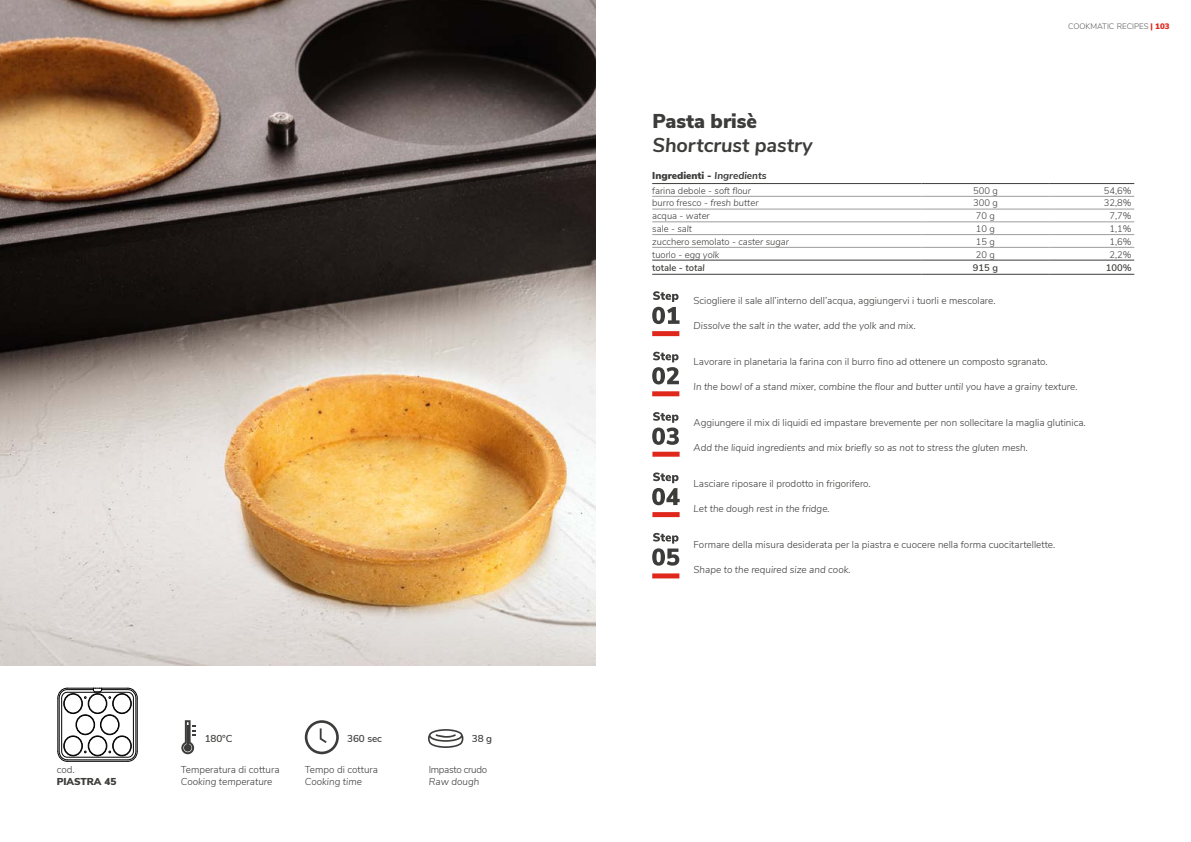
<style>
.page{position:relative;width:1191px;height:842px;background:#fff}
.page>*{position:absolute;margin:0;border:0;box-sizing:border-box;transform-origin:0 0}
.t1{font:italic 700 20px "Nunito Sans";color:#3c3c3b}
.t2{font:900 20px "Nunito Sans";color:#3c3c3b}
.t3{font:300 10px "Nunito Sans";color:#3c3c3b}
.t4{font:italic 300 10px "Nunito Sans";color:#3c3c3b}
.t5{font:900 10px "Nunito Sans";color:#3c3c3b}
.t6{font:600 10px "Nunito Sans";letter-spacing:-.01em;color:#3c3c3b}
.t7{font:300 10px "Nunito Sans";letter-spacing:-.03em;color:#3c3c3b}
.t8{font:300 9.5px "Nunito Sans";color:#3c3c3b}
.t9{font:600 9.5px "Nunito Sans";color:#3c3c3b}
.t10{font:300 8px "Nunito Sans";color:#575756}
.s1{font-weight:900;color:#df271c}
.s2{font-weight:700;font-style:italic}
.s3{font-style:italic}
</style>
<div class="page">
<img style="left:0;top:0;width:595px;height:665px">
<hr style="left:137px;top:698px;width:1px;height:53px;background:#000">
<svg style="left:58px;top:688px;width:79px;height:73px"></svg>
<hr style="left:67px;top:761px;width:61px;height:1px;background:#000">
<div style="left:64px;top:694px;width:18px;height:19px;border:1px solid #000;border-radius:50%"></div>
<div style="left:113px;top:736px;width:18px;height:19px;border:1px solid #000;border-radius:50%"></div>
<div style="left:89px;top:736px;width:17px;height:19px;border:1px solid #000;border-radius:50%"></div>
<div style="left:64px;top:736px;width:18px;height:19px;border:1px solid #000;border-radius:50%"></div>
<div style="left:101px;top:715px;width:18px;height:19px;border:1px solid #000;border-radius:50%"></div>
<div style="left:76px;top:715px;width:18px;height:19px;border:1px solid #000;border-radius:50%"></div>
<div style="left:113px;top:694px;width:18px;height:19px;border:1px solid #000;border-radius:50%"></div>
<div style="left:89px;top:694px;width:17px;height:19px;border:1px solid #000;border-radius:50%"></div>
<hr style="left:652px;top:183px;width:269px;height:1px;background:#3c3c3b">
<hr style="left:921px;top:183px;width:128px;height:1px;background:#3c3c3b">
<hr style="left:1049px;top:183px;width:85px;height:1px;background:#3c3c3b">
<hr style="left:652px;top:196px;width:269px;height:1px;background:#9d9d9c">
<hr style="left:921px;top:196px;width:128px;height:1px;background:#9d9d9c">
<hr style="left:1049px;top:196px;width:85px;height:1px;background:#9d9d9c">
<hr style="left:652px;top:209px;width:269px;height:1px;background:#9d9d9c">
<hr style="left:921px;top:209px;width:128px;height:1px;background:#9d9d9c">
<hr style="left:1049px;top:209px;width:85px;height:1px;background:#9d9d9c">
<hr style="left:652px;top:222px;width:269px;height:1px;background:#9d9d9c">
<hr style="left:921px;top:222px;width:128px;height:1px;background:#9d9d9c">
<hr style="left:1049px;top:222px;width:85px;height:1px;background:#9d9d9c">
<hr style="left:652px;top:234px;width:269px;height:1px;background:#9d9d9c">
<hr style="left:921px;top:234px;width:128px;height:1px;background:#9d9d9c">
<hr style="left:1049px;top:234px;width:85px;height:1px;background:#9d9d9c">
<hr style="left:652px;top:247px;width:269px;height:1px;background:#9d9d9c">
<hr style="left:921px;top:247px;width:128px;height:1px;background:#9d9d9c">
<hr style="left:1049px;top:247px;width:85px;height:1px;background:#9d9d9c">
<hr style="left:652px;top:274px;width:269px;height:1px;background:#3c3c3b">
<hr style="left:921px;top:274px;width:128px;height:1px;background:#3c3c3b">
<hr style="left:1049px;top:274px;width:85px;height:1px;background:#3c3c3b">
<hr style="left:652px;top:260px;width:269px;height:1px;background:#3c3c3b">
<hr style="left:921px;top:260px;width:128px;height:1px;background:#3c3c3b">
<hr style="left:1049px;top:260px;width:85px;height:1px;background:#3c3c3b">
<svg style="left:181px;top:720px;width:15px;height:34px"></svg>
<div style="left:305px;top:720px;width:34px;height:34px;border:3px solid #3c3c3b;border-radius:50%"></div>
<svg style="left:320px;top:728px;width:7px;height:15px"></svg>
<svg style="left:428px;top:729px;width:35px;height:19px"></svg>
<div style="left:652px;top:391px;width:27px;height:5px;background:#df271c"></div>
<svg style="left:652px;top:352px;width:27px;height:32px"></svg>
<div style="left:652px;top:452px;width:27px;height:5px;background:#df271c"></div>
<svg style="left:652px;top:412px;width:27px;height:33px"></svg>
<div style="left:652px;top:512px;width:27px;height:5px;background:#df271c"></div>
<svg style="left:652px;top:472px;width:27px;height:33px"></svg>
<div style="left:652px;top:573px;width:27px;height:5px;background:#df271c"></div>
<svg style="left:652px;top:533px;width:27px;height:33px"></svg>
<div style="left:652px;top:331px;width:27px;height:5px;background:#df271c"></div>
<svg style="left:652px;top:291px;width:27px;height:33px"></svg>
<p class="t3" style="left:57px;top:763px;width:19px">cod.</p>
<p class="t5" style="left:57px;top:774px;width:61px">PIASTRA 45</p>
<p class="t6" style="left:205px;top:731px;width:29px">180°C</p>
<p class="t6" style="left:347px;top:731px;width:36px">360 sec</p>
<p class="t6" style="left:472px;top:731px;width:22px">38 g</p>
<p class="t3" style="left:181px;top:762px;width:100px">Temperatura di cottura</p>
<p class="t4" style="left:181px;top:774px;width:93px">Cooking temperature</p>
<p class="t3" style="left:305px;top:762px;width:75px">Tempo di cottura</p>
<p class="t4" style="left:305px;top:774px;width:59px">Cooking time</p>
<p class="t7" style="left:429px;top:762px;width:60px">Impasto crudo</p>
<p class="t4" style="left:429px;top:774px;width:52px">Raw dough</p>
<h1 class="t2" style="left:652px;top:106px;width:106px">Pasta brisè</h1>
<h1 class="t1" style="left:652px;top:130px;width:162px">Shortcrust pastry</h1>
<p class="t10" style="left:1068px;top:21px;width:103px">COOKMATIC RECIPES <span class="s1">| 103</span></p>
<p class="t5" style="left:652px;top:168px;width:116px">Ingredienti - <span class="s2">Ingredients</span></p>
<p class="t8" style="left:652px;top:184px;width:100px">farina debole - <span class="s3">soft flour</span></p>
<p class="t8" style="left:973px;top:184px;width:26px">500 g</p>
<p class="t8" style="left:1103px;top:184px;width:29px">54,6%</p>
<p class="t8" style="left:652px;top:196px;width:108px">burro fresco - <span class="s3">fresh butter</span></p>
<p class="t8" style="left:973px;top:196px;width:26px">300 g</p>
<p class="t8" style="left:1103px;top:196px;width:29px">32,8%</p>
<p class="t8" style="left:652px;top:209px;width:59px">acqua - <span class="s3">water</span></p>
<p class="t8" style="left:976px;top:209px;width:21px">70 g</p>
<p class="t8" style="left:1109px;top:209px;width:24px">7,7%</p>
<p class="t8" style="left:652px;top:222px;width:41px">sale - <span class="s3">salt</span></p>
<p class="t8" style="left:976px;top:222px;width:21px">10 g</p>
<p class="t8" style="left:1109px;top:222px;width:24px">1,1%</p>
<p class="t8" style="left:652px;top:235px;width:138px">zucchero semolato - <span class="s3">caster sugar</span></p>
<p class="t8" style="left:976px;top:235px;width:21px">15 g</p>
<p class="t8" style="left:1109px;top:235px;width:24px">1,6%</p>
<p class="t8" style="left:652px;top:247px;width:69px">tuorlo - <span class="s3">egg yolk</span></p>
<p class="t8" style="left:976px;top:247px;width:21px">20 g</p>
<p class="t8" style="left:1109px;top:247px;width:24px">2,2%</p>
<p class="t9" style="left:652px;top:261px;width:54px">totale - <span class="s3">total</span></p>
<p class="t9" style="left:973px;top:261px;width:27px">915 g</p>
<p class="t9" style="left:1105px;top:261px;width:27px">100%</p>
<p class="t3" style="left:693px;top:293px;width:303px">Sciogliere il sale all’interno dell’acqua, aggiungervi i tuorli e mescolare.</p>
<p class="t4" style="left:693px;top:318px;width:224px">Dissolve the salt in the water, add the yolk and mix.</p>
<p class="t3" style="left:693px;top:354px;width:355px">Lavorare in planetaria la farina con il burro fino ad ottenere un composto sgranato.</p>
<p class="t4" style="left:693px;top:379px;width:385px">In the bowl of a stand mixer, combine the flour and butter until you have a grainy texture.</p>
<p class="t3" style="left:693px;top:415px;width:394px">Aggiungere il mix di liquidi ed impastare brevemente per non sollecitare la maglia glutinica.</p>
<p class="t4" style="left:693px;top:440px;width:336px">Add the liquid ingredients and mix briefly so as not to stress the gluten mesh.</p>
<p class="t3" style="left:693px;top:476px;width:179px">Lasciare riposare il prodotto in frigorifero.</p>
<p class="t4" style="left:693px;top:501px;width:138px">Let the dough rest in the fridge.</p>
<p class="t3" style="left:693px;top:537px;width:363px">Formare della misura desiderata per la piastra e cuocere nella forma cuocitartellette.</p>
<p class="t4" style="left:693px;top:562px;width:159px">Shape to the required size and cook.</p>
</div>
